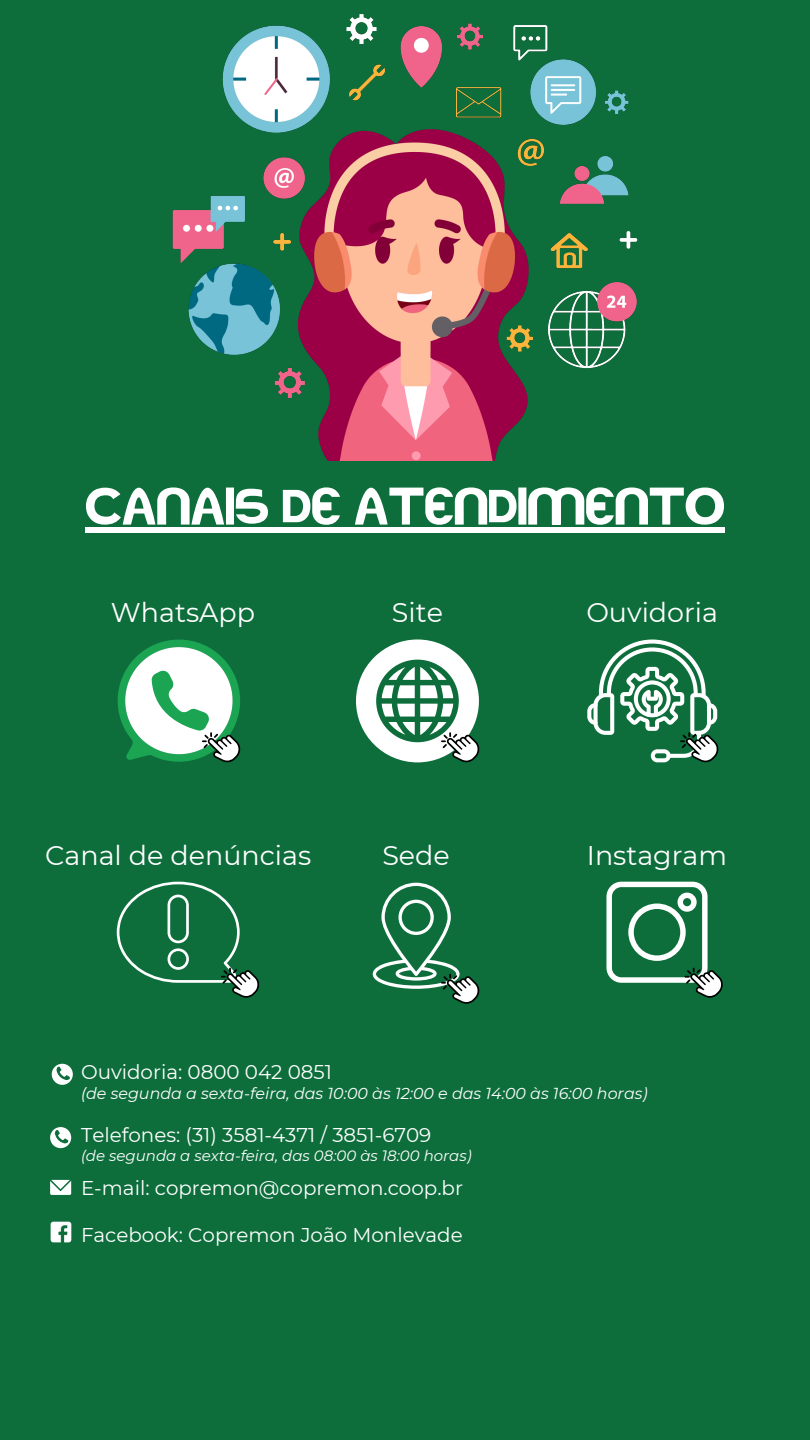
<style>
.page{position:relative;width:810px;height:1440px;background:#0d6e3c}
.page>*{position:absolute;margin:0;border:0;box-sizing:border-box;transform-origin:0 0}
.t1{font:52.9px "kodakku";color:#fff}
.t2{font:27px "Montserrat";color:#fff}
.t3{font:19.9px "Montserrat";color:#fff}
.t4{font:italic 15.9px "Montserrat";color:#fff}
.t5{font:italic 15px "Montserrat";color:#fff}
</style>
<div class="page">
<img style="left:172px;top:14px;width:466px;height:447px">
<img style="left:50px;top:1221px;width:22px;height:22px">
<svg style="left:50px;top:1180px;width:21px;height:15px"></svg>
<svg style="left:50px;top:1127px;width:21px;height:21px"></svg>
<svg style="left:52px;top:1064px;width:21px;height:21px"></svg>
<svg style="left:117px;top:639px;width:123px;height:123px"></svg>
<div style="left:85px;top:528px;width:640px;height:5px;background:#fff"></div>
<svg style="left:356px;top:639px;width:123px;height:123px"></svg>
<svg style="left:587px;top:640px;width:131px;height:122px"></svg>
<svg style="left:117px;top:882px;width:142px;height:116px"></svg>
<svg style="left:606px;top:882px;width:117px;height:116px"></svg>
<svg style="left:373px;top:883px;width:106px;height:121px"></svg>
<h2 class="t1" style="left:85px;top:480px;width:641px">CANAIS DE ATENDIMENTO</h2>
<p class="t2" style="left:111px;top:596px;width:146px">WhatsApp</p>
<h1 class="t2" style="left:392px;top:596px;width:53px">Site</h1>
<h2 class="t2" style="left:586px;top:596px;width:133px">Ouvidoria</h2>
<p class="t2" style="left:382px;top:839px;width:69px">Sede</p>
<p class="t2" style="left:45px;top:839px;width:268px">Canal de denúncias</p>
<p class="t2" style="left:587px;top:839px;width:142px">Instagram</p>
<p class="t3" style="left:81px;top:1060px;width:252px">Ouvidoria: 0800 042 0851</p>
<p class="t4" style="left:81px;top:1083px;width:568px">(de segunda a sexta-feira, das 10:00 às 12:00 e das 14:00 às 16:00 horas)</p>
<h3 class="t3" style="left:81px;top:1123px;width:352px">Telefones: (31) 3581-4371 / 3851-6709</h3>
<p class="t5" style="left:81px;top:1146px;width:392px">(de segunda a sexta-feira, das 08:00 às 18:00 horas)</p>
<p class="t3" style="left:81px;top:1175px;width:384px">E-mail: copremon@copremon.coop.br</p>
<h3 class="t3" style="left:81px;top:1223px;width:383px">Facebook: Copremon João Monlevade</h3>
</div>
